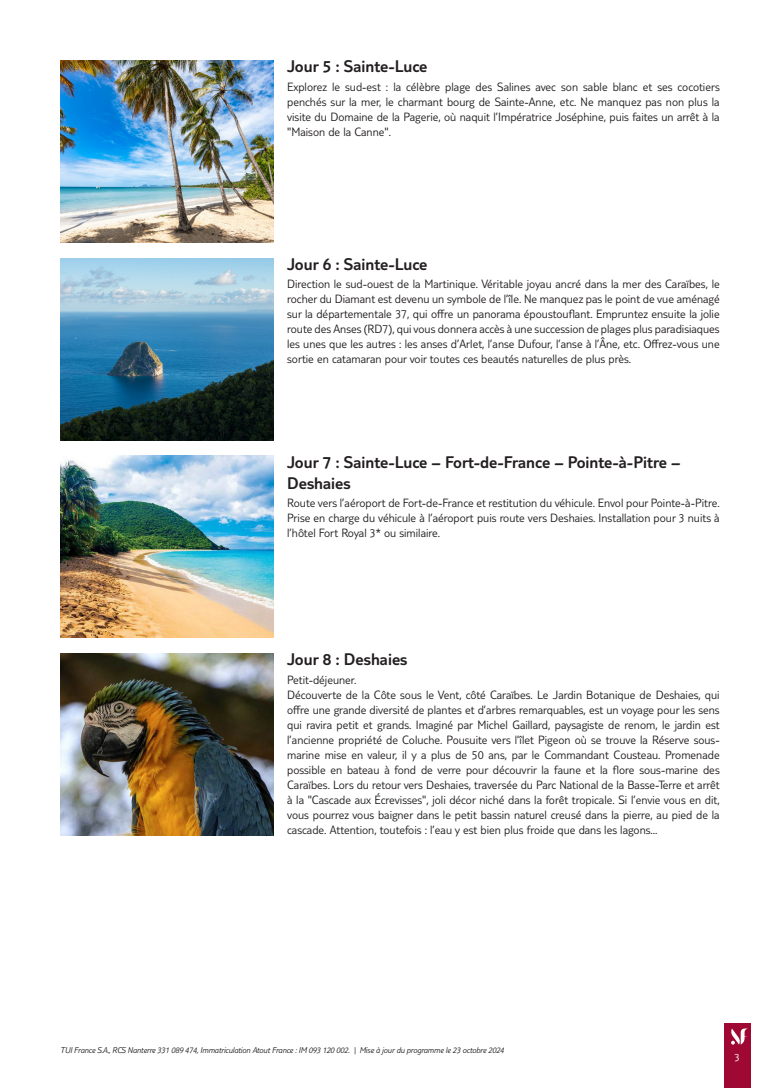
<style>
.page{position:relative;width:780px;height:1088px;background:#fff}
.page>*{position:absolute;margin:0;border:0;box-sizing:border-box;transform-origin:0 0}
.t1{font:300 17.5px/21px "TUI Type";color:#231f20}
.t2{font:300 12.5px/15px "TUI Type";color:#231f20;text-align:justify}
.t3{font:300 11.25px "TUI Type";color:#fff}
.t4{font:italic 300 8.75px "TUI Type";letter-spacing:-.02em;color:#231f20}
</style>
<div class="page">
<div style="left:724px;top:1023px;width:26px;height:65px;background:#9e0832"></div>
<svg style="left:731px;top:1028px;width:17px;height:16px"></svg>
<img style="left:60px;top:60px;width:213px;height:182px">
<img style="left:60px;top:258px;width:213px;height:182px">
<img style="left:60px;top:456px;width:213px;height:182px">
<img style="left:60px;top:654px;width:213px;height:182px">
<h1 class="t1" style="left:287px;top:55px;width:142px">Jour 5 : Sainte-Luce</h1>
<p class="t2" style="left:287px;top:79px;width:434px">Explorez le sud-est : la célèbre plage des Salines avec son sable blanc et ses cocotiers penchés sur la mer, le charmant bourg de Sainte-Anne, etc. Ne manquez pas non plus la visite du Domaine de la Pagerie, où naquit l’Impératrice Joséphine, puis faites un arrêt à la "Maison de la Canne".</p>
<h1 class="t1" style="left:287px;top:253px;width:142px">Jour 6 : Sainte-Luce</h1>
<p class="t2" style="left:287px;top:276px;width:434px">Direction le sud-ouest de la Martinique. Véritable joyau ancré dans la mer des Caraïbes, le rocher du Diamant est devenu un symbole de l’île. Ne manquez pas le point de vue aménagé sur la départementale 37, qui offre un panorama époustouflant. Empruntez ensuite la jolie route des Anses (RD7), qui vous donnera accès à une succession de plages plus paradisiaques les unes que les autres : les anses d’Arlet, l’anse Dufour, l’anse à l’Âne, etc. Offrez-vous une sortie en catamaran pour voir toutes ces beautés naturelles de plus près.</p>
<h1 class="t1" style="left:287px;top:451px;width:394px">Jour 7 : Sainte-Luce – Fort-de-France – Pointe-à-Pitre –<br>Deshaies</h1>
<p class="t2" style="left:287px;top:495px;width:434px">Route vers l’aéroport de Fort-de-France et restitution du véhicule. Envol pour Pointe-à-Pitre.<br>Prise en charge du véhicule à l’aéroport puis route vers Deshaies. Installation pour 3 nuits à l’hôtel Fort Royal 3* ou similaire.</p>
<h1 class="t1" style="left:287px;top:649px;width:122px">Jour 8 : Deshaies</h1>
<p class="t2" style="left:287px;top:672px;width:434px;text-align:left">Petit-déjeuner.<br>Découverte de la Côte sous le Vent, côté Caraïbes. Le Jardin Botanique de Deshaies, qui offre une grande diversité de plantes et d’arbres remarquables, est un voyage pour les sens qui ravira petit et grands. Imaginé par Michel Gaillard, paysagiste de renom, le jardin est l’ancienne propriété de Coluche. Pousuite vers l’îlet Pigeon où se trouve la Réserve sous&shy;marine mise en valeur, il y a plus de 50 ans, par le Commandant Cousteau. Promenade possible en bateau à fond de verre pour découvrir la faune et la flore sous-marine des Caraïbes. Lors du retour vers Deshaies, traversée du Parc National de la Basse-Terre et arrêt à la "Cascade aux Écrevisses", joli décor niché dans la forêt tropicale. Si l’envie vous en dit, vous pourrez vous baigner dans le petit bassin naturel creusé dans la pierre, au pied de la cascade. Attention, toutefois : l’eau y est bien plus froide que dans les lagons...</p>
<p class="t4" style="left:60px;top:1045px;width:445px">TUI France S.A., RCS Nanterre 331 089 474, Immatriculation Atout France : IM 093 120 002. | Mise à jour du programme le 23 octobre 2024</p>
<p class="t3" style="left:734px;top:1050px;width:7px">3</p>
</div>
